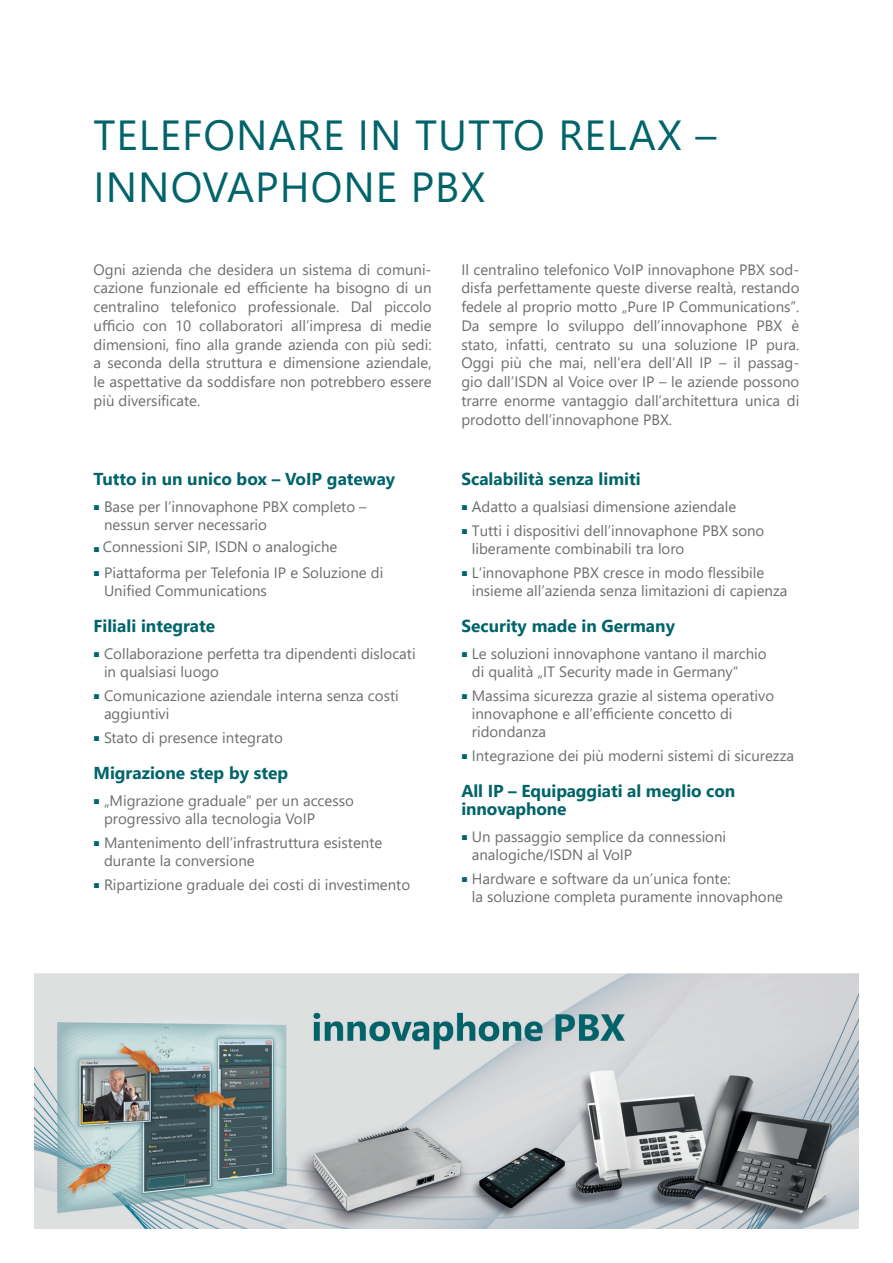
<style>
.page{position:relative;width:893px;height:1263px;background:#fff}
.page>*{position:absolute;margin:0;border:0;box-sizing:border-box;transform-origin:0 0}
.t1{font:42px/52.5px "Segoe UI";letter-spacing:.025em;color:#00646a}
.t2{font:700 17.25px/18px "Segoe UI";color:#00646a}
.t3{font:15px/18.8px "Segoe UI";color:#6c6d70}
.s1{font-family:"Arial";font-size:10.5px;color:#00646a}
</style>
<div class="page">
<img style="left:34px;top:974px;width:825px;height:255px">
<h1 class="t1" style="left:94px;top:108px;width:624px">TELEFONARE IN TUTTO RELAX –<br>INNOVAPHONE PBX</h1>
<p class="t3" style="left:94px;top:260px;width:340px;text-align:justify">Ogni azienda che desidera un sistema di comuni&shy;cazione funzionale ed efficiente ha bisogno di un centralino telefonico professionale. Dal piccolo ufficio con 10 collaboratori all’impresa di medie dimensioni, fino alla grande azienda con più sedi: a seconda della struttura e dimensione aziendale, le aspettative da soddisfare non potrebbero essere più diversificate.</p>
<p class="t3" style="left:461px;top:260px;width:340px;text-align:justify">Il centralino telefonico VoIP innovaphone PBX sod&shy;disfa perfettamente queste diverse realtà, restando fedele al proprio motto „Pure IP Communications”.<br>Da sempre lo sviluppo dell’innovaphone PBX è stato, infatti, centrato su una soluzione IP pura.<br>Oggi più che mai, nell’era dell’All IP – il passag&shy;gio dall’ISDN al Voice over IP – le aziende possono trarre enorme vantaggio dall’architettura unica di prodotto dell’innovaphone PBX.</p>
<p class="t2" style="left:94px;top:470px;width:303px">Tutto in un unico box – VoIP gateway</p>
<p class="t3" style="left:104px;top:497px;width:264px;line-height:18px;text-indent:-10px"><span class="s1">■</span> Base per l’innovaphone PBX completo – nessun server necessario</p>
<p class="t3" style="left:94px;top:537px;width:245px"><span class="s1">■</span> Connessioni SIP, ISDN o analogiche</p>
<p class="t3" style="left:104px;top:563px;width:281px;line-height:18px;text-indent:-10px"><span class="s1">■</span> Piattaforma per Telefonia IP e Soluzione di<br>Unified Communications</p>
<p class="t2" style="left:94px;top:617px;width:123px">Filiali integrate</p>
<p class="t3" style="left:104px;top:644px;width:313px;line-height:18px;text-indent:-10px"><span class="s1">■</span> Collaborazione perfetta tra dipendenti dislocati in qualsiasi luogo</p>
<p class="t3" style="left:104px;top:686px;width:296px;line-height:18px;text-indent:-10px"><span class="s1">■</span> Comunicazione aziendale interna senza costi aggiuntivi</p>
<p class="t3" style="left:94px;top:728px;width:191px"><span class="s1">■</span> Stato di presence integrato</p>
<p class="t2" style="left:94px;top:764px;width:196px">Migrazione step by step</p>
<p class="t3" style="left:104px;top:791px;width:251px;line-height:18px;text-indent:-10px"><span class="s1">■</span> „Migrazione graduale“ per un accesso progressivo alla tecnologia VoIP</p>
<p class="t3" style="left:104px;top:833px;width:280px;line-height:18px;text-indent:-10px"><span class="s1">■</span> Mantenimento dell’infrastruttura esistente durante la conversione</p>
<p class="t3" style="left:94px;top:875px;width:318px"><span class="s1">■</span> Ripartizione graduale dei costi di investimento</p>
<p class="t2" style="left:461px;top:469px;width:181px">Scalabilità senza limiti</p>
<p class="t3" style="left:461px;top:497px;width:276px"><span class="s1">■</span> Adatto a qualsiasi dimensione aziendale</p>
<p class="t3" style="left:472px;top:521px;width:294px;line-height:18px;text-indent:-10px"><span class="s1">■</span> Tutti i dispositivi dell’innovaphone PBX sono liberamente combinabili tra loro</p>
<p class="t3" style="left:472px;top:563px;width:317px;line-height:18px;text-indent:-10px"><span class="s1">■</span> L‘innovaphone PBX cresce in modo flessibile insieme all’azienda senza limitazioni di capienza</p>
<p class="t2" style="left:461px;top:616px;width:215px">Security made in Germany</p>
<p class="t3" style="left:472px;top:644px;width:296px;line-height:18px;text-indent:-10px"><span class="s1">■</span> Le soluzioni innovaphone vantano il marchio di qualità „IT Security made in Germany“</p>
<p class="t3" style="left:472px;top:686px;width:304px;line-height:18px;text-indent:-10px"><span class="s1">■</span> Massima sicurezza grazie al sistema operativo innovaphone e all’efficiente concetto di ridondanza</p>
<p class="t3" style="left:461px;top:746px;width:334px"><span class="s1">■</span> Integrazione dei più moderni sistemi di sicurezza</p>
<p class="t2" style="left:461px;top:781px;width:275px">All IP – Equipaggiati al meglio con innovaphone</p>
<p class="t3" style="left:472px;top:827px;width:256px;line-height:18px;text-indent:-10px"><span class="s1">■</span> Un passaggio semplice da connessioni analogiche/ISDN al VoIP</p>
<p class="t3" style="left:472px;top:869px;width:313px;line-height:18px;text-indent:-10px"><span class="s1">■</span> Hardware e software da un’unica fonte:<br>la soluzione completa puramente innovaphone</p>
</div>
